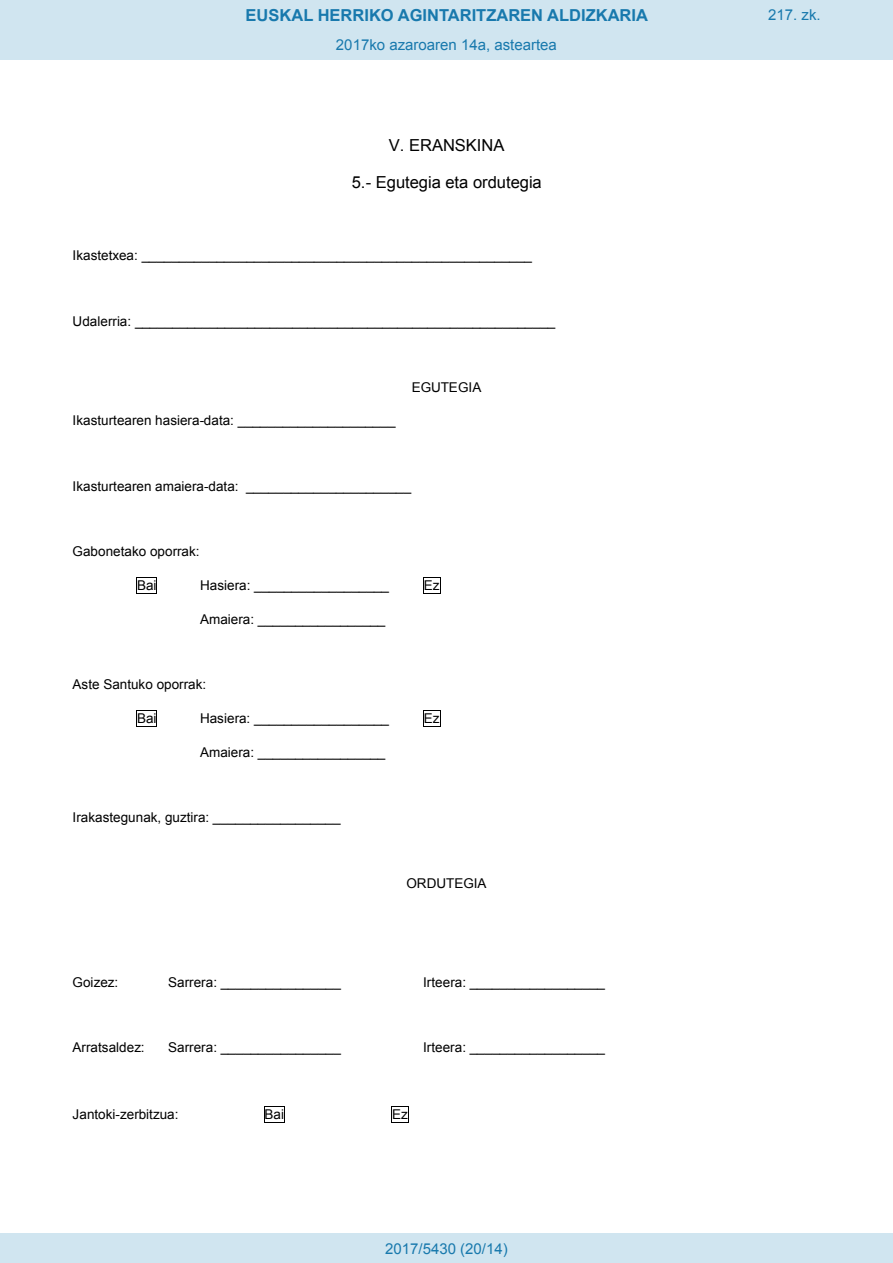
<style>
.page{position:relative;width:893px;height:1263px;background:#fff}
.page>*{position:absolute;margin:0;border:0;box-sizing:border-box;transform-origin:0 0}
.t1{font:700 16.5px "Arial";color:#1879ad}
.t2{font:16.5px "Arial";letter-spacing:-.005em;color:#000}
.Paginacion_Centro{font:15px "Arial";color:#1879ad}
.t3{font:13.5px "Arial";color:#000}
</style>
<div class="page">
<svg style="left:136px;top:577px;width:21px;height:17px"></svg>
<svg style="left:423px;top:577px;width:18px;height:17px"></svg>
<svg style="left:136px;top:710px;width:21px;height:17px"></svg>
<svg style="left:423px;top:710px;width:18px;height:17px"></svg>
<svg style="left:264px;top:1106px;width:21px;height:17px"></svg>
<svg style="left:391px;top:1106px;width:18px;height:17px"></svg>
<div style="left:0;top:0;width:893px;height:60px;background:#d0e5f0"></div>
<div style="left:0;top:1233px;width:893px;height:30px;background:#d0e5f0"></div>
<p class="t1" style="left:246px;top:4px;width:404px">EUSKAL HERRIKO AGINTARITZAREN ALDIZKARIA</p>
<p class="Paginacion_Centro" style="left:768px;top:5px;width:54px">217. zk.</p>
<p class="Paginacion_Centro" style="left:336px;top:35px;width:222px">2017ko azaroaren 14a, asteartea</p>
<p class="t2" style="left:389px;top:135px;width:117px">V. ERANSKINA</p>
<p class="t2" style="left:352px;top:171px;width:191px">5.- Egutegia eta ordutegia</p>
<p class="t3" style="left:73px;top:247px;width:461px">Ikastetxea: ____________________________________________________</p>
<p class="t3" style="left:73px;top:313px;width:484px">Udalerria: ________________________________________________________</p>
<p class="t3" style="left:73px;top:411px;width:324px">Ikasturtearen hasiera-data: _____________________</p>
<p class="t3" style="left:412px;top:378px;width:71px">EGUTEGIA</p>
<p class="t3" style="left:73px;top:477px;width:340px">Ikasturtearen amaiera-data: ______________________</p>
<p class="t3" style="left:73px;top:543px;width:128px">Gabonetako oporrak:</p>
<p class="t3" style="left:137px;top:576px;width:21px">Bai</p>
<p class="t3" style="left:200px;top:576px;width:191px">Hasiera: __________________</p>
<p class="t3" style="left:424px;top:576px;width:17px">Ez</p>
<p class="t3" style="left:200px;top:610px;width:187px">Amaiera: _________________</p>
<p class="t3" style="left:73px;top:676px;width:135px">Aste Santuko oporrak:</p>
<p class="t3" style="left:137px;top:709px;width:21px">Bai</p>
<p class="t3" style="left:200px;top:709px;width:191px">Hasiera: __________________</p>
<p class="t3" style="left:424px;top:709px;width:17px">Ez</p>
<p class="t3" style="left:200px;top:743px;width:187px">Amaiera: _________________</p>
<p class="t3" style="left:73px;top:809px;width:270px">Irakastegunak, guztira: _________________</p>
<p class="t3" style="left:406px;top:874px;width:82px">ORDUTEGIA</p>
<p class="t3" style="left:73px;top:973px;width:47px">Goizez:</p>
<p class="t3" style="left:168px;top:973px;width:174px">Sarrera: ________________</p>
<p class="t3" style="left:423px;top:973px;width:183px">Irteera: __________________</p>
<p class="t3" style="left:73px;top:1039px;width:74px">Arratsaldez:</p>
<p class="t3" style="left:168px;top:1039px;width:174px">Sarrera: ________________</p>
<p class="t3" style="left:423px;top:1039px;width:183px">Irteera: __________________</p>
<p class="t3" style="left:73px;top:1105px;width:107px">Jantoki-zerbitzua:</p>
<p class="t3" style="left:265px;top:1105px;width:21px">Bai</p>
<p class="t3" style="left:392px;top:1105px;width:17px">Ez</p>
<p class="Paginacion_Centro" style="left:385px;top:1238px;width:124px">2017/5430 (20/14)</p>
</div>
